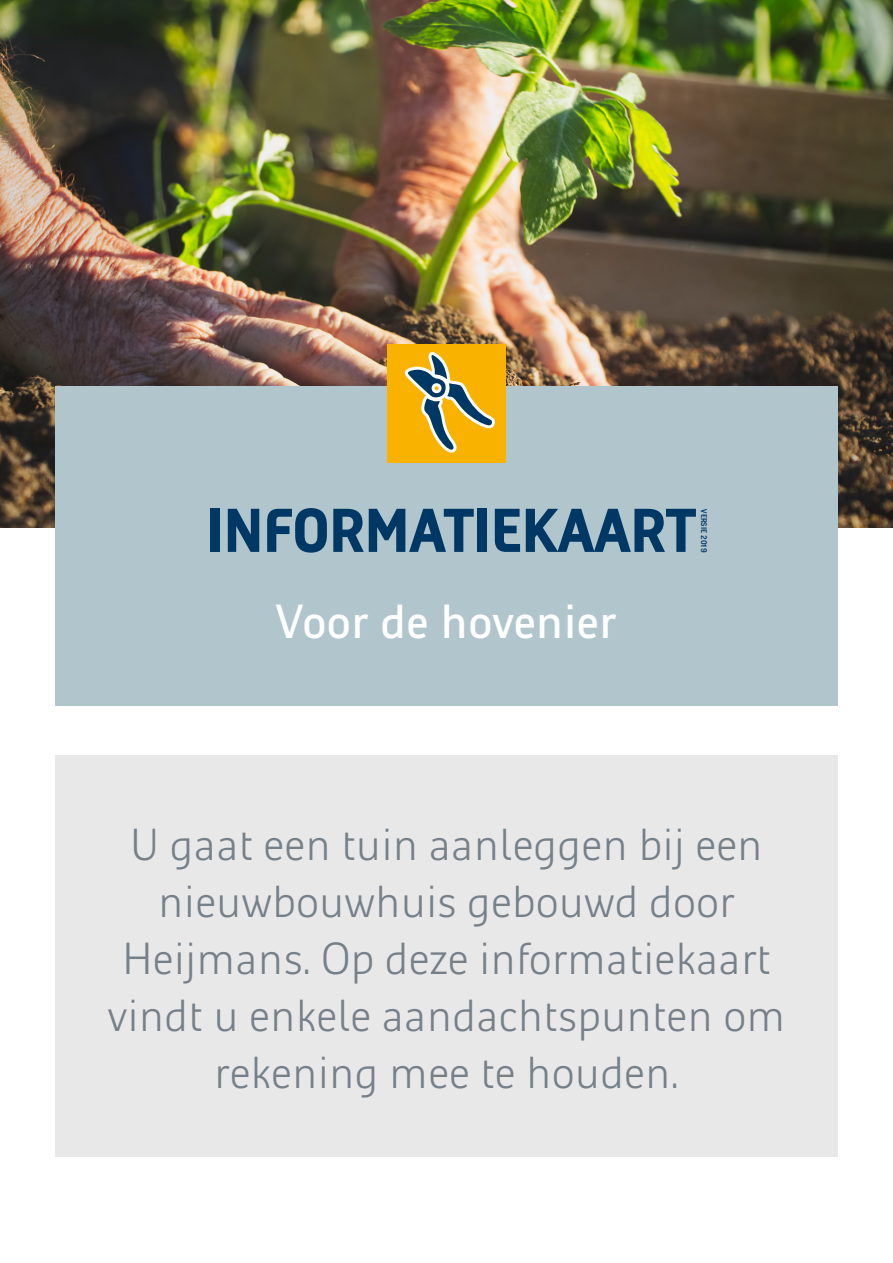
<style>
.page{position:relative;width:893px;height:1263px;background:#fff}
.page>*{position:absolute;margin:0;border:0;box-sizing:border-box;transform-origin:0 0}
.t1{font:900 61.95px "Heijmans Con";color:#003865}
.t2{font:48px "Heijmans";letter-spacing:-.01em;color:#fff}
.t3{font:300 45px/57px "Heijmans";color:#758088;text-align:center}
.t4{font:700 8.25px "Heijmans Con";color:#003865}
</style>
<div class="page">
<img style="left:0;top:0;width:893px;height:528px">
<div style="left:55px;top:387px;width:783px;height:319px;background:#b1c5cc"></div>
<div style="left:387px;top:344px;width:118px;height:118px;background:#fab200"></div>
<svg style="left:404px;top:352px;width:91px;height:101px"></svg>
<div style="left:55px;top:755px;width:783px;height:402px;background:#e9e8e9"></div>
<h1 class="t1" style="left:207px;top:494px;width:491px">INFORMATIEKAART</h1>
<p class="t4" style="left:709px;top:509px;width:45px;rotate:90deg">VERSIE 2019</p>
<p class="t2" style="left:276px;top:593px;width:342px">Voor de hovenier</p>
<p class="t3" style="left:107px;top:816px;width:680px">U gaat een tuin aanleggen bij een nieuwbouwhuis gebouwd door<br>Heijmans. Op deze informatiekaart vindt u enkele aandachtspunten om rekening mee te houden.</p>
</div>
